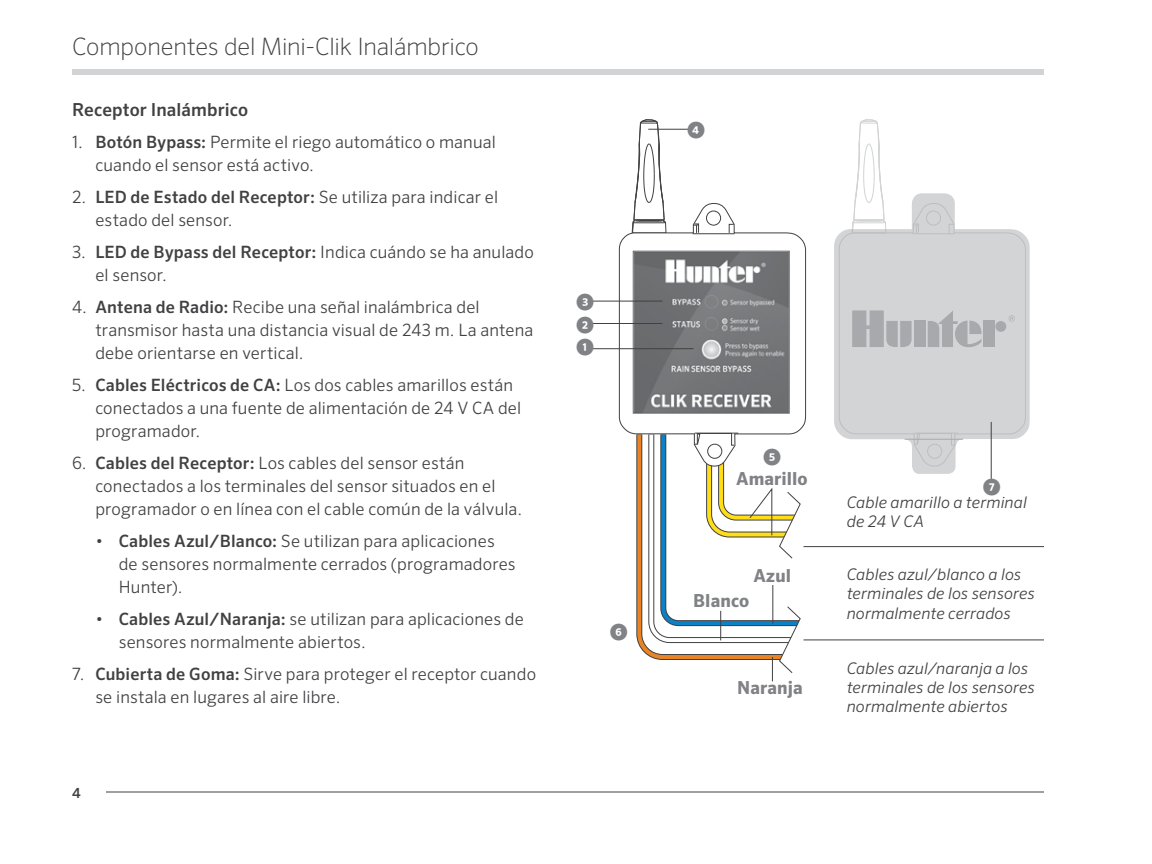
<style>
.page{position:relative;width:1152px;height:864px;background:#fff}
.page>*{position:absolute;margin:0;border:0;box-sizing:border-box;transform-origin:0 0}
.t1{font:200 24px "Sero Pro";letter-spacing:-.01em;color:#414042}
.t2{font:700 18px "Sero Pro";letter-spacing:.005em;color:#808285}
.t3{font:500 18px "Sero Pro";letter-spacing:.005em;color:#414042}
.t4{font:300 17px/23px "Sero Pro";letter-spacing:.01em;color:#414042}
.t5{font:italic 300 16px/19.2px "Sero Pro";letter-spacing:.005em;color:#414042}
.t6{font:500 14px "Sero Pro";color:#414042}
.s1{font-weight:500}
</style>
<div class="page">
<div style="left:72px;top:69px;width:972px;height:6px;background:#d1d3d4"></div>
<hr style="left:72px;top:792px;width:972px;height:1px;background:#414042">
<div style="left:72px;top:776px;width:33px;height:33px;background:#fff"></div>
<svg style="left:634px;top:119px;width:33px;height:83px"></svg>
<svg style="left:618px;top:202px;width:189px;height:233px"></svg>
<hr style="left:693px;top:233px;width:42px;height:1px;background:#414042">
<svg style="left:728px;top:223px;width:7px;height:11px"></svg>
<svg style="left:693px;top:222px;width:7px;height:12px"></svg>
<div style="left:706px;top:211px;width:15px;height:15px;border:1px solid #414042;border-radius:50%"></div>
<svg style="left:855px;top:119px;width:27px;height:74px"></svg>
<svg style="left:834px;top:193px;width:196px;height:281px;fill:#d3d4d5"></svg>
<svg style="left:1009px;top:315px;width:6px;height:7px"></svg>
<div style="left:914px;top:321px;width:11px;height:26px;background:#a7a9ac"></div>
<div style="left:995px;top:321px;width:11px;height:11px;background:#a7a9ac;border-radius:50%"></div>
<div style="left:983px;top:321px;width:11px;height:26px;background:#a7a9ac"></div>
<svg style="left:928px;top:311px;width:54px;height:36px;background:#babbbe"></svg>
<svg style="left:852px;top:310px;width:60px;height:37px;background:#b2b4b7"></svg>
<img style="left:626px;top:248px;width:169px;height:169px">
<hr style="left:991px;top:422px;width:1px;height:57px;background:#414042">
<hr style="left:804px;top:546px;width:240px;height:1px;background:#414042">
<hr style="left:804px;top:639px;width:240px;height:1px;background:#414042">
<hr style="left:592px;top:301px;width:70px;height:1px;background:#414042">
<hr style="left:648px;top:129px;width:40px;height:1px;background:#414042">
<hr style="left:592px;top:323px;width:70px;height:1px;background:#414042">
<hr style="left:592px;top:348px;width:102px;height:1px;background:#414042">
<svg style="left:635px;top:428px;width:170px;height:253px"></svg>
<h1 class="t1" style="left:72px;top:32px;width:408px">Componentes del Mini-Clik Inalámbrico</h1>
<p class="t3" style="left:72px;top:99px;width:178px">Receptor Inalámbrico</p>
<p class="t4" style="left:95px;top:131px;width:402px;text-indent:-23px">1. <span class="s1">Botón Bypass:</span> Permite el riego automático o manual cuando el sensor está activo.</p>
<p class="t4" style="left:95px;top:186px;width:404px;text-indent:-23px">2. <span class="s1">LED de Estado del Receptor:</span> Se utiliza para indicar el estado del sensor.</p>
<p class="t4" style="left:95px;top:241px;width:440px;text-indent:-23px">3. <span class="s1">LED de Bypass del Receptor:</span> Indica cuándo se ha anulado el sensor.</p>
<p class="t4" style="left:95px;top:296px;width:440px;text-indent:-23px">4. <span class="s1">Antena de Radio:</span> Recibe una señal inalámbrica del transmisor hasta una distancia visual de 243 m. La antena debe orientarse en vertical.</p>
<p class="t4" style="left:95px;top:374px;width:427px;text-indent:-23px">5. <span class="s1">Cables Eléctricos de CA:</span> Los dos cables amarillos están conectados a una fuente de alimentación de 24 V CA del programador.</p>
<p class="t4" style="left:95px;top:452px;width:428px;text-indent:-23px">6. <span class="s1">Cables del Receptor:</span> Los cables del sensor están conectados a los terminales del sensor situados en el programador o en línea con el cable común de la válvula.</p>
<p class="t4" style="left:119px;top:530px;width:398px;text-indent:-23px">• <span class="s1">Cables Azul/Blanco:</span> Se utilizan para aplicaciones de sensores normalmente cerrados (programadores<br>Hunter).</p>
<p class="t4" style="left:119px;top:608px;width:407px;text-indent:-23px">• <span class="s1">Cables Azul/Naranja:</span> se utilizan para aplicaciones de sensores normalmente abiertos.</p>
<p class="t4" style="left:95px;top:663px;width:442px;text-indent:-23px">7. <span class="s1">Cubierta de Goma:</span> Sirve para proteger el receptor cuando se instala en lugares al aire libre.</p>
<p class="t6" style="left:72px;top:784px;width:10px">4</p>
<p class="t2" style="left:576px;top:290px;width:19px">➌</p>
<p class="t2" style="left:576px;top:314px;width:19px">➋</p>
<p class="t2" style="left:576px;top:336px;width:19px">➊</p>
<p class="t2" style="left:610px;top:620px;width:19px">➏</p>
<p class="t2" style="left:687px;top:118px;width:19px">➍</p>
<p class="t2" style="left:763px;top:445px;width:19px">➎</p>
<p class="t2" style="left:736px;top:468px;width:73px">Amarillo</p>
<p class="t2" style="left:753px;top:564px;width:39px">Azul</p>
<p class="t2" style="left:693px;top:590px;width:58px">Blanco</p>
<p class="t2" style="left:737px;top:676px;width:67px">Naranja</p>
<p class="t2" style="left:983px;top:476px;width:19px">➐</p>
<p class="t5" style="left:847px;top:492px;width:182px">Cable amarillo a terminal de 24 V CA</p>
<p class="t5" style="left:847px;top:565px;width:190px">Cables azul/blanco a los terminales de los sensores normalmente cerrados</p>
<p class="t5" style="left:847px;top:658px;width:190px">Cables azul/naranja a los terminales de los sensores normalmente abiertos</p>
</div>
